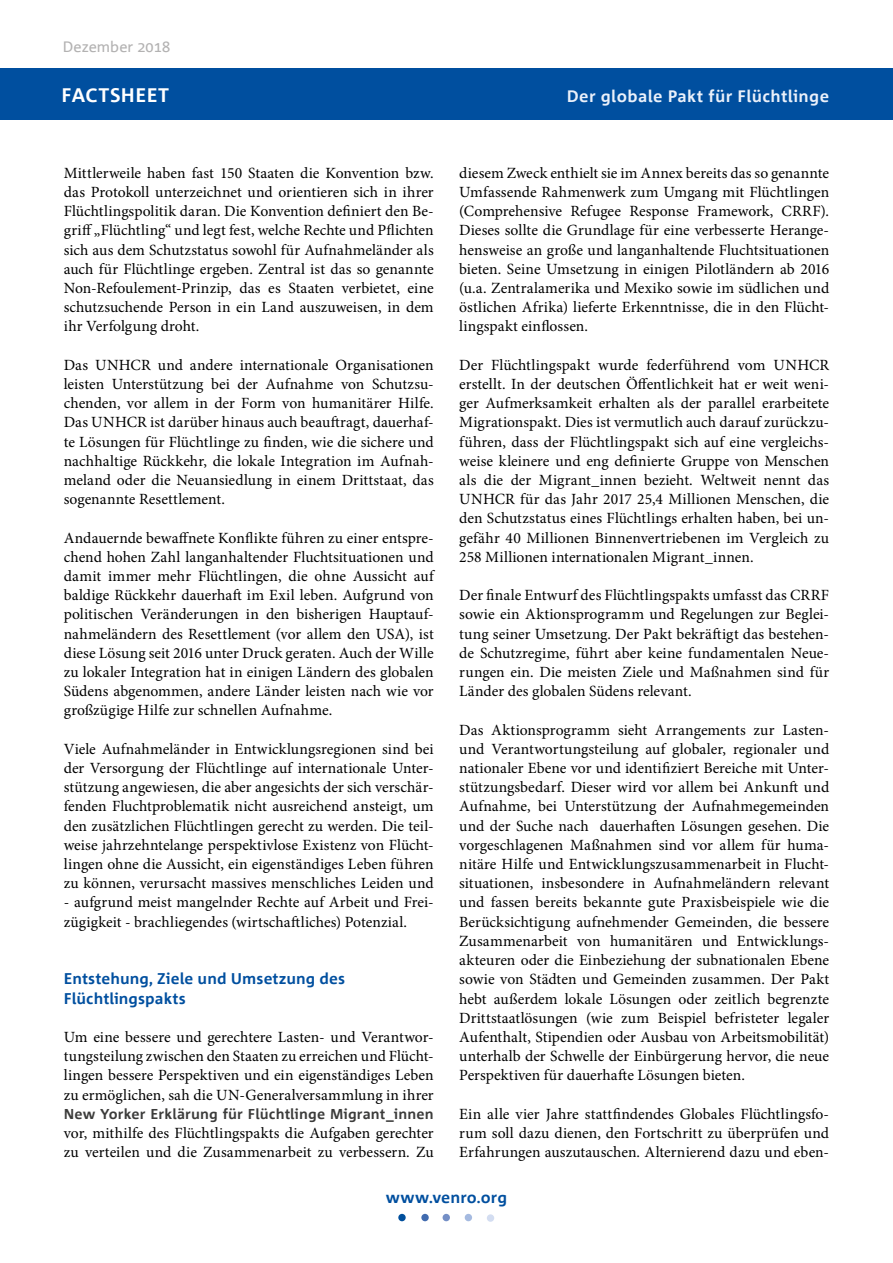
<style>
.page{position:relative;width:893px;height:1263px;background:#fff}
.page>*{position:absolute;margin:0;border:0;box-sizing:border-box;transform-origin:0 0}
.t1{font:700 19.5px "Corpid Office";letter-spacing:.02em;color:#fff}
.t2{font:700 16.5px "Corpid Office";letter-spacing:.02em;color:#eaf0fa}
.t3{font:700 15.9px "Corpid Office";color:#004f9f}
.t4{font:15.6px/19.2px "Minion Pro";color:#000;text-align:justify}
.t5{font:700 15.45px/19.2px "Corpid Office";letter-spacing:.005em;color:#004f9f}
.t6{font:15px "Corpid Office";letter-spacing:.005em;color:#b3b2b2}
.t7{font:700 14.25px "Corpid Office";letter-spacing:.005em;color:#3c3c3b}
</style>
<div class="page">
<div style="left:0;top:68px;width:893px;height:51px;background:#004f9f"></div>
<div style="left:398px;top:1214px;width:8px;height:7px;background:#004f9c;border-radius:50%"></div>
<div style="left:421px;top:1214px;width:8px;height:7px;background:#416baf;border-radius:50%"></div>
<div style="left:443px;top:1214px;width:7px;height:7px;background:#748fc6;border-radius:50%"></div>
<div style="left:465px;top:1214px;width:7px;height:7px;background:#a5bae0;border-radius:50%"></div>
<div style="left:487px;top:1214px;width:7px;height:8px;background:#d3ddf1;border-radius:50%"></div>
<p class="t6" style="left:63px;top:38px;width:109px">Dezember 2018</p>
<p class="t1" style="left:62px;top:85px;width:109px">FACTSHEET</p>
<p class="t2" style="left:567px;top:87px;width:264px">Der globale Pakt für Flüchtlinge</p>
<p class="t4" style="left:64px;top:163px;width:371px">Mittlerweile haben fast 150 Staaten die Konvention bzw. das Protokoll unterzeichnet und orientieren sich in ihrer Flüchtlingspolitik daran. Die Konvention definiert den Be&shy;griff „Flüchtling“ und legt fest, welche Rechte und Pflichten sich aus dem Schutzstatus sowohl für Aufnahmeländer als auch für Flüchtlinge ergeben. Zentral ist das so genannte Non-Refoulement-Prinzip, das es Staaten verbietet, eine schutzsuchende Person in ein Land auszuweisen, in dem ihr Verfolgung droht.</p>
<p class="t4" style="left:64px;top:355px;width:371px">Das UNHCR und andere internationale Organisationen leisten Unterstützung bei der Aufnahme von Schutzsu&shy;chenden, vor allem in der Form von humanitärer Hilfe.<br>Das UNHCR ist darüber hinaus auch beauftragt, dauerhaf&shy;te Lösungen für Flüchtlinge zu finden, wie die sichere und nachhaltige Rückkehr, die lokale Integration im Aufnah&shy;meland oder die Neuansiedlung in einem Drittstaat, das sogenannte Resettlement.</p>
<p class="t4" style="left:64px;top:528px;width:371px">Andauernde bewaffnete Konflikte führen zu einer entspre&shy;chend hohen Zahl langanhaltender Fluchtsituationen und damit immer mehr Flüchtlingen, die ohne Aussicht auf baldige Rückkehr dauerhaft im Exil leben. Aufgrund von politischen Veränderungen in den bisherigen Hauptauf&shy;nahmeländern des Resettlement (vor allem den USA), ist diese Lösung seit 2016 unter Druck geraten. Auch der Wille zu lokaler Integration hat in einigen Ländern des globalen Südens abgenommen, andere Länder leisten nach wie vor großzügige Hilfe zur schnellen Aufnahme.</p>
<p class="t4" style="left:64px;top:739px;width:371px">Viele Aufnahmeländer in Entwicklungsregionen sind bei der Versorgung der Flüchtlinge auf internationale Unter&shy;stützung angewiesen, die aber angesichts der sich verschär&shy;fenden Fluchtproblematik nicht ausreichend ansteigt, um den zusätzlichen Flüchtlingen gerecht zu werden. Die teil&shy;weise jahrzehntelange perspektivlose Existenz von Flücht&shy;lingen ohne die Aussicht, ein eigenständiges Leben führen zu können, verursacht massives menschliches Leiden und</p>
<p class="t4" style="left:64px;top:893px;width:371px">- aufgrund meist mangelnder Rechte auf Arbeit und Frei&shy;zügigkeit - brachliegendes (wirtschaftliches) Potenzial.</p>
<p class="t5" style="left:64px;top:970px;width:283px">Entstehung, Ziele und Umsetzung des<br>Flüchtlingspakts</p>
<p class="t4" style="left:64px;top:1027px;width:371px">Um eine bessere und gerechtere Lasten- und Verantwor&shy;tungsteilung zwischen den Staaten zu erreichen und Flücht&shy;lingen bessere Perspektiven und ein eigenständiges Leben zu ermöglichen, sah die UN-Generalversammlung in ihrer</p>
<p class="t7" style="left:64px;top:1106px;width:371px">New Yorker Erklärung für Flüchtlinge Migrant_innen</p>
<p class="t4" style="left:64px;top:1123px;width:371px">vor, mithilfe des Flüchtlingspakts die Aufgaben gerechter zu verteilen und die Zusammenarbeit zu verbessern. Zu</p>
<p class="t4" style="left:459px;top:163px;width:371px">diesem Zweck enthielt sie im Annex bereits das so genannte Umfassende Rahmenwerk zum Umgang mit Flüchtlingen (Comprehensive Refugee Response Framework, CRRF).<br>Dieses sollte die Grundlage für eine verbesserte Herange&shy;hensweise an große und langanhaltende Fluchtsituationen bieten. Seine Umsetzung in einigen Pilotländern ab 2016 (u.a. Zentralamerika und Mexiko sowie im südlichen und östlichen Afrika) lieferte Erkenntnisse, die in den Flücht&shy;lingspakt einflossen.</p>
<p class="t4" style="left:459px;top:355px;width:371px">Der Flüchtlingspakt wurde federführend vom UNHCR erstellt. In der deutschen Öffentlichkeit hat er weit weni&shy;ger Aufmerksamkeit erhalten als der parallel erarbeitete Migrationspakt. Dies ist vermutlich auch darauf zurückzu&shy;führen, dass der Flüchtlingspakt sich auf eine vergleichs&shy;weise kleinere und eng definierte Gruppe von Menschen als die der Migrant_innen bezieht. Weltweit nennt das UNHCR für das Jahr 2017 25,4 Millionen Menschen, die den Schutzstatus eines Flüchtlings erhalten haben, bei un&shy;gefähr 40 Millionen Binnenvertriebenen im Vergleich zu 258 Millionen internationalen Migrant_innen.</p>
<p class="t4" style="left:459px;top:586px;width:371px">Der finale Entwurf des Flüchtlingspakts umfasst das CRRF sowie ein Aktionsprogramm und Regelungen zur Beglei&shy;tung seiner Umsetzung. Der Pakt bekräftigt das bestehen&shy;de Schutzregime, führt aber keine fundamentalen Neue&shy;rungen ein. Die meisten Ziele und Maßnahmen sind für Länder des globalen Südens relevant.</p>
<p class="t4" style="left:459px;top:720px;width:371px">Das Aktionsprogramm sieht Arrangements zur Lasten&shy;und Verantwortungsteilung auf globaler, regionaler und nationaler Ebene vor und identifiziert Bereiche mit Unter&shy;stützungsbedarf. Dieser wird vor allem bei Ankunft und Aufnahme, bei Unterstützung der Aufnahmegemeinden und der Suche nach dauerhaften Lösungen gesehen. Die vorgeschlagenen Maßnahmen sind vor allem für huma&shy;nitäre Hilfe und Entwicklungszusammenarbeit in Flucht&shy;situationen, insbesondere in Aufnahmeländern relevant und fassen bereits bekannte gute Praxisbeispiele wie die Berücksichtigung aufnehmender Gemeinden, die bessere Zusammenarbeit von humanitären und Entwicklungs&shy;akteuren oder die Einbeziehung der subnationalen Ebene sowie von Städten und Gemeinden zusammen. Der Pakt hebt außerdem lokale Lösungen oder zeitlich begrenzte Drittstaatlösungen (wie zum Beispiel befristeter legaler Aufenthalt, Stipendien oder Ausbau von Arbeitsmobilität) unterhalb der Schwelle der Einbürgerung hervor, die neue Perspektiven für dauerhafte Lösungen bieten.</p>
<p class="t4" style="left:459px;top:1104px;width:371px">Ein alle vier Jahre stattfindendes Globales Flüchtlingsfo&shy;rum soll dazu dienen, den Fortschritt zu überprüfen und Erfahrungen auszutauschen. Alternierend dazu und eben-</p>
<p class="t3" style="left:386px;top:1188px;width:123px">www.venro.org</p>
</div>
